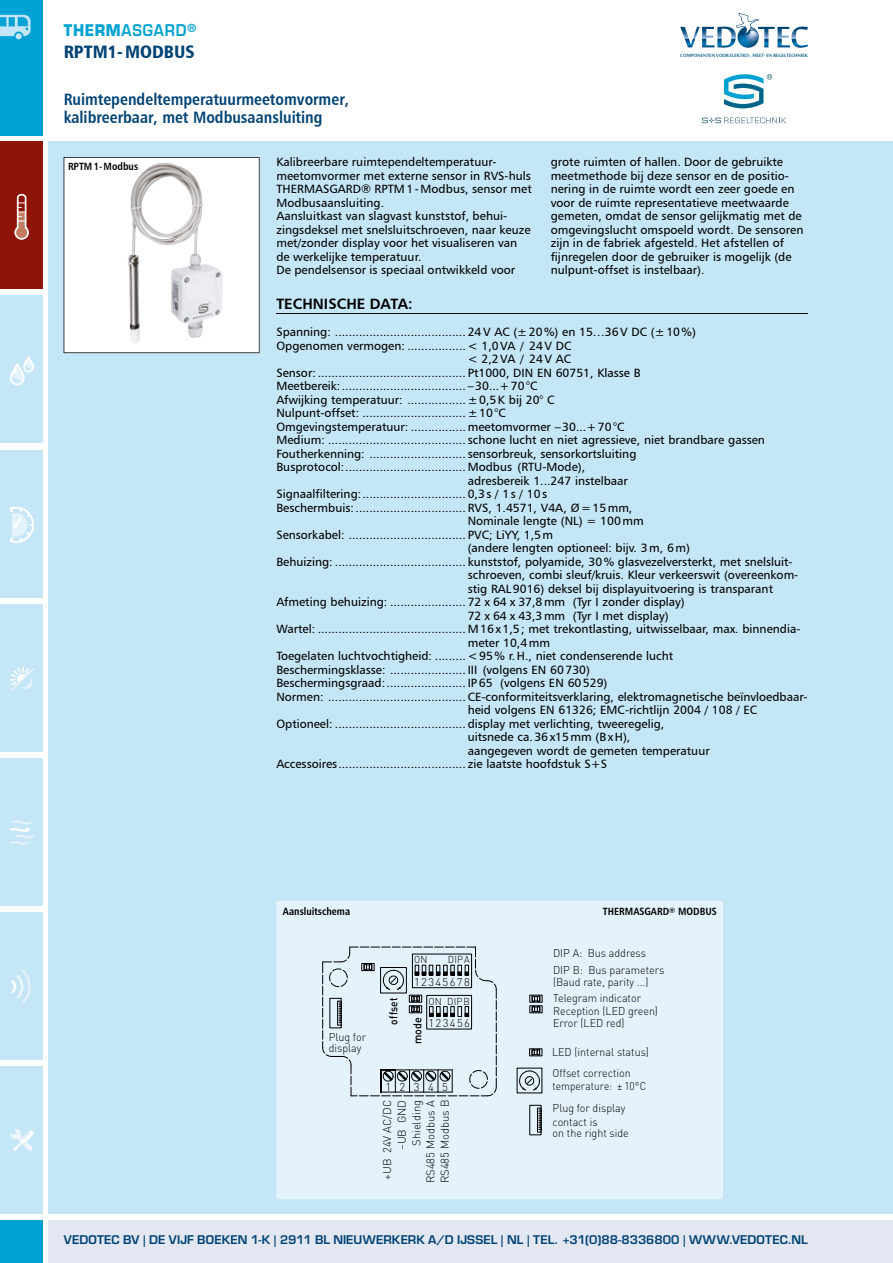
<style>
.page{position:relative;width:893px;height:1263px;background:#fff}
.page>*{position:absolute;margin:0;border:0;box-sizing:border-box;transform-origin:0 0}
.t1{font:18px "Humanist 777 BT Black Condensed B";color:#004375}
.t2{font:16.5px/18px "Humanist 777 BT Bold Condensed B";color:#004375}
.t3{font:600 15.75px "Eurostile LT Std";letter-spacing:.06em;color:#00a2d3;scale:.9 1}
.t4{font:15px "Humanist 777 BT Bold B";color:#000}
.t5{font:12px/13.5px "Humanist 777 BT Roman B";color:#000}
.t6{font:600 11.7px "Eurostile LT Std";letter-spacing:.01em;color:#004375}
.t7{font:300 11.25px/16.2px "DIN Pro";color:#000;scale:.95 1}
.t8{font:300 11.25px/14.4px "DIN Pro";color:#000;text-align:center}
.t9{font:300 11.25px "DIN Pro";color:#000;scale:.9 1}
.t10{font:300 11.25px "DIN Pro";letter-spacing:.12em;color:#000}
.t11{font:500 11.25px "DIN Pro";color:#000;scale:.9 1}
.t12{font:500 11.25px "DIN Pro";color:#000;scale:.95 1}
.t13{font:10.5px "Humanist 777 BT Bold Condensed B";color:#000}
.t14{font:300 10.05px "DIN Pro";color:#000;scale:.95 1}
.t15{font:7.2px "Mool Boran";color:#005e82}
.s1{font-weight:700}
</style>
<div class="page">
<div style="left:49px;top:141px;width:844px;height:1073px;background:#c5e6f6"></div>
<div style="left:0;top:0;width:43px;height:135px;background:#00a2d3"></div>
<div style="left:0;top:1066px;width:43px;height:148px;background:#c5e6f6"></div>
<div style="left:0;top:912px;width:43px;height:148px;background:#c5e6f6"></div>
<div style="left:0;top:758px;width:43px;height:148px;background:#c5e6f6"></div>
<div style="left:0;top:604px;width:43px;height:148px;background:#c5e6f6"></div>
<div style="left:0;top:450px;width:43px;height:147px;background:#c5e6f6"></div>
<div style="left:0;top:296px;width:43px;height:147px;background:#c5e6f6"></div>
<svg style="left:11px;top:970px;width:20px;height:34px"></svg>
<svg style="left:10px;top:667px;width:24px;height:24px"></svg>
<svg style="left:10px;top:356px;width:24px;height:29px"></svg>
<svg style="left:10px;top:507px;width:24px;height:36px"></svg>
<svg style="left:10px;top:820px;width:24px;height:25px"></svg>
<div style="left:0;top:141px;width:43px;height:148px;background:#8d1407"></div>
<svg style="left:14px;top:194px;width:15px;height:46px"></svg>
<svg style="left:10px;top:1129px;width:24px;height:22px"></svg>
<svg style="left:0;top:15px;width:31px;height:24px"></svg>
<div style="left:49px;top:1220px;width:844px;height:43px;background:#e2e7f2"></div>
<svg style="left:724px;top:74px;width:48px;height:34px"></svg>
<svg style="left:702px;top:117px;width:84px;height:6px"></svg>
<svg style="left:680px;top:13px;width:128px;height:35px"></svg>
<div style="left:0;top:1220px;width:43px;height:43px;background:#00a2d3"></div>
<svg style="left:64px;top:157px;width:196px;height:196px;background:#f1f1f1"></svg>
<hr style="left:276px;top:313px;width:532px;height:1px;background:#000">
<div style="left:277px;top:901px;width:446px;height:298px;background:#e4f2fc"></div>
<div style="left:537px;top:1108px;width:4px;height:24px;border:1px solid #000"></div>
<svg style="left:539px;top:1110px;width:2px;height:20px"></svg>
<svg style="left:532px;top:1050px;width:8px;height:4px"></svg>
<div style="left:529px;top:1048px;width:13px;height:8px;border:1px solid #000"></div>
<div style="left:530px;top:995px;width:12px;height:7px;border:1px solid #000"></div>
<svg style="left:532px;top:996px;width:8px;height:15px"></svg>
<div style="left:530px;top:1005px;width:12px;height:8px;border:1px solid #000"></div>
<svg style="left:322px;top:947px;width:175px;height:149px;background:#cddae3"></svg>
<svg style="left:516px;top:1070px;width:27px;height:20px"></svg>
<h3 class="t3" style="left:64px;top:21px;width:149px"><span class="s1">THERM</span>ASGARD<sup>®</sup></h3>
<h1 class="t1" style="left:64px;top:40px;width:132px">RPTM1- MODBUS</h1>
<h2 class="t2" style="left:64px;top:90px;width:287px">Ruimtependeltemperatuurmeetomvormer, kalibreerbaar, met Modbusaansluiting</h2>
<p class="t15" style="left:680px;top:50px;width:129px">COMPONENTEN VOOR ELEKTRO-, MEET- EN REGELTECHNIEK</p>
<p class="t13" style="left:68px;top:159px;width:72px">RPTM 1- Modbus</p>
<p class="t5" style="left:276px;top:155px;width:257px">Kalibreerbare ruimtependeltemperatuur&shy;meetomvormer met externe sensor in RVS-huls THERMASGARD® RPTM 1 - Modbus, sensor met Modbusaansluiting.<br>Aansluitkast van slagvast kunststof, behui&shy;zingsdeksel met snelsluitschroeven, naar keuze met/zonder display voor het visualiseren van de werkelijke temperatuur.<br>De pendelsensor is speciaal ontwikkeld voor</p>
<p class="t5" style="left:551px;top:155px;width:254px">grote ruimten of hallen. Door de gebruikte meetmethode bij deze sensor en de positio&shy;nering in de ruimte wordt een zeer goede en voor de ruimte representatieve meetwaarde gemeten, omdat de sensor gelijkmatig met de omgevingslucht omspoeld wordt. De sensoren zijn in de fabriek afgesteld. Het afstellen of fijnregelen door de gebruiker is mogelijk (de nulpunt-offset is instelbaar).</p>
<p class="t4" style="left:276px;top:294px;width:138px">TECHNISCHE DATA:</p>
<p class="t5" style="left:276px;top:325px;width:421px">Spanning: ...................................... 24 V AC (± 20 %) en 15…36 V DC (± 10 %)</p>
<p class="t5" style="left:276px;top:338px;width:297px">Opgenomen vermogen: ................. &lt; 1,0 VA / 24 V DC</p>
<p class="t5" style="left:468px;top:352px;width:105px">&lt; 2,2 VA / 24 V AC</p>
<p class="t5" style="left:276px;top:365px;width:366px">Sensor: ........................................... Pt1000, DIN EN 60751, Klasse B</p>
<p class="t5" style="left:276px;top:379px;width:263px">Meetbereik: .................................... – 30...+ 70 °C</p>
<p class="t5" style="left:276px;top:392px;width:280px">Afwijking temperatuur: ................. ± 0,5 K bij 20° C</p>
<p class="t5" style="left:276px;top:406px;width:231px">Nulpunt-offset: .............................. ± 10 °C</p>
<p class="t5" style="left:276px;top:419px;width:349px">Omgevingstemperatuur: ................ meetomvormer – 30...+ 70 °C</p>
<p class="t5" style="left:276px;top:433px;width:490px">Medium: ........................................ schone lucht en niet agressieve, niet brandbare gassen</p>
<p class="t5" style="left:276px;top:446px;width:362px">Foutherkenning: ............................ sensorbreuk, sensorkortsluiting</p>
<p class="t5" style="left:276px;top:460px;width:310px">Busprotocol: ................................... Modbus (RTU-Mode),</p>
<p class="t5" style="left:468px;top:473px;width:162px">adresbereik 1...247 instelbaar</p>
<p class="t5" style="left:276px;top:487px;width:272px">Signaalfiltering: .............................. 0,3 s / 1 s / 10 s</p>
<p class="t5" style="left:276px;top:500px;width:358px">Beschermbuis: ................................ RVS, 1.4571, V4A, Ø = 15 mm,</p>
<p class="t5" style="left:468px;top:514px;width:177px">Nominale lengte (NL) = 100 mm</p>
<p class="t5" style="left:276px;top:527px;width:278px">Sensorkabel: .................................. PVC; LiYY, 1,5 m</p>
<p class="t5" style="left:468px;top:541px;width:224px">(andere lengten optioneel: bijv. 3 m, 6 m)</p>
<p class="t5" style="left:276px;top:554px;width:518px">Behuizing: ...................................... kunststof, polyamide, 30 % glasvezelversterkt, met snelsluit-</p>
<p class="t5" style="left:468px;top:568px;width:332px">schroeven, combi sleuf/kruis. Kleur verkeerswit (overeenkom-</p>
<p class="t5" style="left:468px;top:581px;width:307px">stig RAL 9016) deksel bij displayuitvoering is transparant</p>
<p class="t5" style="left:276px;top:595px;width:410px">Afmeting behuizing: ...................... 72 x 64 x 37,8 mm (Tyr I zonder display)</p>
<p class="t5" style="left:468px;top:608px;width:202px">72 x 64 x 43,3 mm (Tyr I met display)</p>
<p class="t5" style="left:276px;top:622px;width:526px">Wartel: ........................................... M 16 x 1,5 ; met trekontlasting, uitwisselbaar, max. binnendia-</p>
<p class="t5" style="left:468px;top:635px;width:84px">meter 10,4 mm</p>
<p class="t5" style="left:276px;top:649px;width:398px">Toegelaten luchtvochtigheid: ......... &lt; 95 % r. H., niet condenserende lucht</p>
<p class="t5" style="left:276px;top:662px;width:315px">Beschermingsklasse: ...................... III (volgens EN 60 730)</p>
<p class="t5" style="left:276px;top:676px;width:333px">Beschermingsgraad: ....................... IP 65 (volgens EN 60 529)</p>
<p class="t5" style="left:276px;top:689px;width:532px">Normen: ........................................ CE-conformiteitsverklaring, elektromagnetische beïnvloedbaar-</p>
<p class="t5" style="left:468px;top:703px;width:291px">heid volgens EN 61326; EMC-richtlijn 2004 / 108 / EC</p>
<p class="t5" style="left:276px;top:716px;width:389px">Optioneel: ...................................... display met verlichting, tweeregelig,</p>
<p class="t5" style="left:468px;top:730px;width:164px">uitsnede ca. 36 x15 mm (B x H),</p>
<p class="t5" style="left:468px;top:743px;width:243px">aangegeven wordt de gemeten temperatuur</p>
<p class="t5" style="left:276px;top:757px;width:332px">Accessoires ..................................... zie laatste hoofdstuk S+S</p>
<p class="t13" style="left:283px;top:905px;width:69px">Aansluitschema</p>
<p class="t13" style="left:603px;top:905px;width:115px">THERMASGARD<sup>®</sup> MODBUS</p>
<p class="t7" style="left:329px;top:1031px;width:41px;line-height:10.6px">Plug for display</p>
<p class="t14" style="left:414px;top:953px;width:15px">ON</p>
<p class="t14" style="left:448px;top:953px;width:25px">DIPA</p>
<p class="t11" style="left:384px;top:1024px;width:31px;rotate:-90deg">offset</p>
<p class="t10" style="left:414px;top:974px;width:57px">12345678</p>
<p class="t14" style="left:429px;top:994px;width:45px">ON DIPB</p>
<p class="t12" style="left:408px;top:1044px;width:30px;rotate:-90deg">mode</p>
<p class="t8" style="left:428px;top:1015px;width:43px">123456</p>
<p class="t8" style="left:385px;top:1079px;width:64px">12345</p>
<p class="t7" style="left:553px;top:945px;width:119px">DIP A: Bus address<br>DIP B: Bus parameters</p>
<p class="t7" style="left:553px;top:973px;width:102px">(Baud rate, parity ...)<br>Telegram indicator</p>
<p class="t7" style="left:553px;top:1004px;width:112px;line-height:12.5px">Reception (LED green)<br>Error (LED red)</p>
<p class="t7" style="left:552px;top:1040px;width:103px;line-height:21.8px">LED (internal status)<br>Offset correction</p>
<p class="t9" style="left:553px;top:1079px;width:106px">temperature: ± 10°C</p>
<p class="t8" style="left:379px;top:1180px;width:81px;rotate:-90deg">+UB 24V AC/DC</p>
<p class="t8" style="left:423px;top:1183px;width:85px;text-align:left;rotate:-90deg">RS485 Modbus A<br>RS485 Modbus B</p>
<p class="t7" style="left:553px;top:1101px;width:78px;line-height:13.2px">Plug for display contact is</p>
<p class="t8" style="left:394px;top:1150px;width:52px;rotate:-90deg">–UB GND<br>Shielding</p>
<p class="t7" style="left:553px;top:1124px;width:82px">on the right side</p>
<p class="t6" style="left:64px;top:1233px;width:746px">VEDOTEC BV | DE VIJF BOEKEN 1-K | 2911 BL NIEUWERKERK A/D IJSSEL | NL | TEL. +31(0)88-8336800 | WWW.VEDOTEC.NL</p>
</div>
